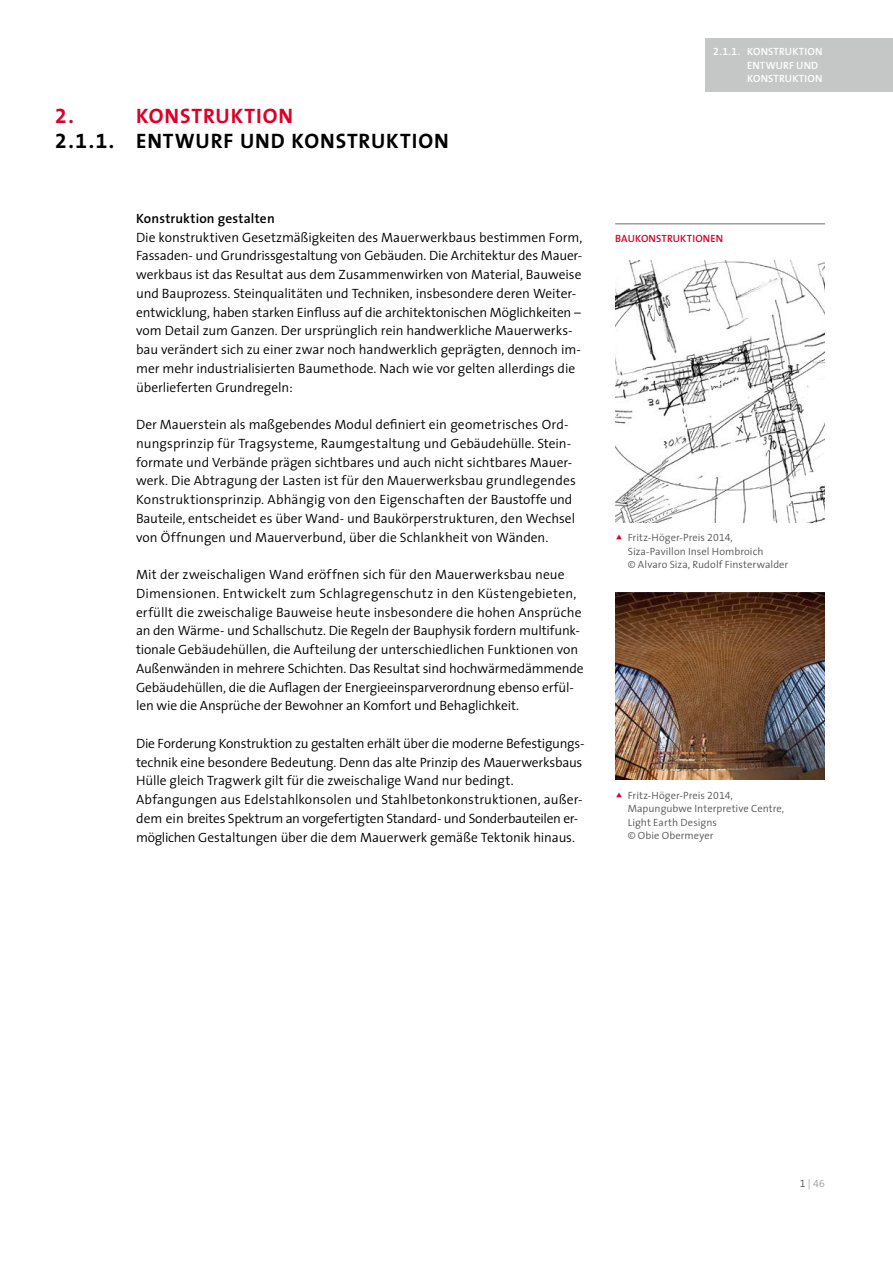
<style>
.page{position:relative;width:893px;height:1263px;background:#fff}
.page>*{position:absolute;margin:0;border:0;box-sizing:border-box;transform-origin:0 0}
.t1{font:700 21px/25.2px "The Sans";letter-spacing:.045em;color:#000}
.t2{font:21px "The Sans Bold Expert";color:#db012a}
.t3{font:300 13.5px/18.8px "The Sans";letter-spacing:-.005em;color:#000}
.t4{font:600 13.5px "The Sans";letter-spacing:.01em;color:#000}
.t5{font:300 10.5px/13.5px "The Sans";letter-spacing:.005em;color:#565656}
.t6{font:600 10.5px/13.5px "The Sans";letter-spacing:.015em;color:#fff}
.t7{font:600 10.5px "The Sans";letter-spacing:.01em;color:#db012a}
.t8{font:10.5px "The Sans Semi Light Expert";color:#9c9d9d}
.s1{color:#db012a}
.s2{font-family:"The Sans Bold Expert";font-weight:400}
.s3{font-family:"The Sans Semi Bold Expert";font-weight:400}
.s4{font-family:"The Sans Semi Light Expert";font-weight:400}
.s5{color:#565656}
.s6{font-family:"The Sans";font-weight:300}
</style>
<div class="page">
<div style="left:705px;top:38px;width:188px;height:54px;background:#c5c6c6"></div>
<hr style="left:615px;top:223px;width:210px;height:1px;background:#9c9d9d">
<img style="left:615px;top:260px;width:210px;height:263px">
<img style="left:615px;top:592px;width:210px;height:188px">
<h1 class="t1" style="left:55px;top:102px;width:395px;text-indent:81px"><span class="s1">KONSTRUKTION<br></span><span class="s2">2.1.1.</span> ENTWURF UND KONSTRUKTION</h1>
<h1 class="t2" style="left:55px;top:98px;width:20px">2.</h1>
<p class="t4" style="left:136px;top:207px;width:140px">Konstruktion gestalten</p>
<p class="t3" style="left:136px;top:227px;width:448px">Die konstruktiven Gesetzmäßigkeiten des Mauerwerkbaus bestimmen Form, Fassaden- und Grundrissgestaltung von Gebäuden. Die Architektur des Mauer&shy;werkbaus ist das Resultat aus dem Zusammenwirken von Material, Bauweise und Bauprozess. Steinqualitäten und Techniken, insbesondere deren Weiter&shy;entwicklung, haben starken Einfluss auf die architektonischen Möglichkeiten – vom Detail zum Ganzen. Der ursprünglich rein handwerkliche Mauerwerks&shy;bau verändert sich zu einer zwar noch handwerklich geprägten, dennoch im&shy;mer mehr industrialisierten Baumethode. Nach wie vor gelten allerdings die überlieferten Grundregeln:</p>
<p class="t3" style="left:136px;top:415px;width:441px">Der Mauerstein als maßgebendes Modul definiert ein geometrisches Ord&shy;nungsprinzip für Tragsysteme, Raumgestaltung und Gebäudehülle. Stein&shy;formate und Verbände prägen sichtbares und auch nicht sichtbares Mauer&shy;werk. Die Abtragung der Lasten ist für den Mauerwerksbau grundlegendes Konstruktionsprinzip. Abhängig von den Eigenschaften der Baustoffe und Bauteile, entscheidet es über Wand- und Baukörperstrukturen, den Wechsel von Öffnungen und Mauerverbund, über die Schlankheit von Wänden.</p>
<p class="t3" style="left:136px;top:565px;width:449px">Mit der zweischaligen Wand eröffnen sich für den Mauerwerksbau neue Dimensionen. Entwickelt zum Schlagregenschutz in den Küstengebieten, erfüllt die zweischalige Bauweise heute insbesondere die hohen Ansprüche an den Wärme- und Schallschutz. Die Regeln der Bauphysik fordern multifunk&shy;tionale Gebäudehüllen, die Aufteilung der unterschiedlichen Funktionen von Außenwänden in mehrere Schichten. Das Resultat sind hochwärmedämmende Gebäudehüllen, die die Auflagen der Energieeinsparverordnung ebenso erfül&shy;len wie die Ansprüche der Bewohner an Komfort und Behaglichkeit.</p>
<p class="t3" style="left:136px;top:733px;width:450px">Die Forderung Konstruktion zu gestalten erhält über die moderne Befestigungs&shy;technik eine besondere Bedeutung. Denn das alte Prinzip des Mauerwerksbaus Hülle gleich Tragwerk gilt für die zweischalige Wand nur bedingt.<br>Abfangungen aus Edelstahlkonsolen und Stahlbetonkonstruktionen, außer&shy;dem ein breites Spektrum an vorgefertigten Standard- und Sonderbauteilen er&shy;möglichen Gestaltungen über die dem Mauerwerk gemäße Tektonik hinaus.</p>
<p class="t6" style="left:747px;top:45px;width:77px;text-indent:-34px"><span class="s3">2.1.1.</span> KONSTRUKTION<br>ENTWURF UND<br>KONSTRUKTION</p>
<p class="t7" style="left:615px;top:229px;width:109px">BAUKONSTRUKTIONEN</p>
<p class="t5" style="left:628px;top:531px;width:162px">Fritz-Höger-Preis <span class="s4">2014</span>,<br>Siza-Pavillon Insel Hombroich<br>© Alvaro Siza, Rudolf Finsterwalder</p>
<p class="t5" style="left:628px;top:788px;width:158px">Fritz-Höger-Preis <span class="s4">2014</span>,<br>Mapungubwe Interpretive Centre,<br>Light Earth Designs<br>© Obie Obermeyer</p>
<p class="t8" style="left:800px;top:1174px;width:27px"><span class="s5">1</span><span class="s6">|</span> 46</p>
</div>
